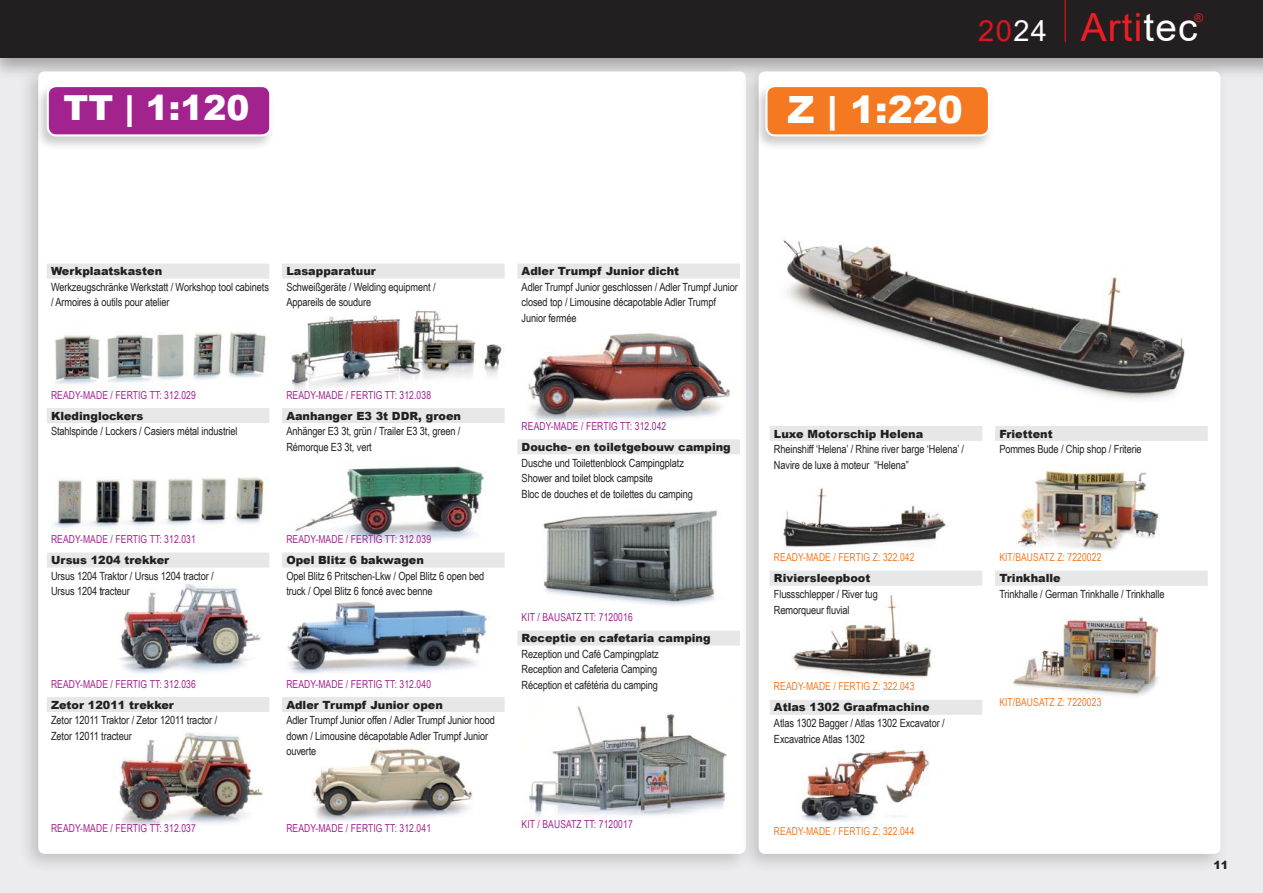
<style>
.page{position:relative;width:1263px;height:893px;background:#fff}
.page>*{position:absolute;margin:0;border:0;box-sizing:border-box;transform-origin:0 0}
.t1{font:38.7px "Arial";letter-spacing:.03em;color:#ee1d23}
.t2{font:900 37.65px "Arial";color:#fff}
.t3{font:900 34.5px "Arial";color:#fff}
.t4{font:29.1px "Arial";color:#d7171f}
.t5{font:12px "Arial";color:#ee1d23}
.t6{font:11.25px/15.6px "Arial Narrow";letter-spacing:-.01em;color:#231f20}
.t7{font:900 11.25px "Arial";color:#231f20}
.t8{font:10.95px "Arial Narrow";letter-spacing:.01em;color:#a2238e;scale:.95 1}
.t9{font:10.95px "Arial Narrow";letter-spacing:.01em;color:#f47921;scale:.95 1}
.s1{color:#fff}
</style>
<div class="page">
<div style="left:0;top:40px;width:1263px;height:853px;background:#ececee"></div>
<div style="left:0;top:0;width:1263px;height:80px;background:#231f20;opacity:.36"></div>
<div style="left:0;top:0;width:1263px;height:57px;background:#231f20"></div>
<hr style="left:1064px;top:0;width:2px;height:42px;background:#c4121a">
<div style="left:18px;top:63px;width:736px;height:811px;background:#231f20;opacity:.21"></div>
<div style="left:38px;top:71px;width:708px;height:783px;background:#fff;border-radius:6px"></div>
<div style="left:738px;top:63px;width:491px;height:811px;background:#231f20;opacity:.21"></div>
<div style="left:759px;top:71px;width:461px;height:783px;background:#fff;border-radius:6px"></div>
<div style="left:770px;top:426px;width:212px;height:15px;background:#e6e7e9"></div>
<div style="left:770px;top:571px;width:212px;height:15px;background:#e6e7e9"></div>
<div style="left:770px;top:700px;width:212px;height:15px;background:#e6e7e9"></div>
<img style="left:783px;top:488px;width:165px;height:59px">
<img style="left:793px;top:594px;width:139px;height:85px">
<img style="left:801px;top:747px;width:129px;height:76px">
<div style="left:995px;top:426px;width:213px;height:15px;background:#e6e7e9"></div>
<div style="left:995px;top:571px;width:213px;height:15px;background:#e6e7e9"></div>
<img style="left:1018px;top:469px;width:142px;height:82px">
<img style="left:1013px;top:617px;width:146px;height:79px">
<div style="left:47px;top:264px;width:222px;height:15px;background:#e6e7e9"></div>
<div style="left:47px;top:408px;width:222px;height:15px;background:#e6e7e9"></div>
<div style="left:47px;top:553px;width:222px;height:15px;background:#e6e7e9"></div>
<div style="left:47px;top:697px;width:222px;height:15px;background:#e6e7e9"></div>
<img style="left:55px;top:332px;width:211px;height:52px">
<img style="left:53px;top:477px;width:212px;height:51px">
<img style="left:119px;top:584px;width:142px;height:90px">
<img style="left:119px;top:732px;width:144px;height:94px">
<div style="left:282px;top:264px;width:223px;height:15px;background:#e6e7e9"></div>
<div style="left:282px;top:408px;width:223px;height:15px;background:#e6e7e9"></div>
<div style="left:282px;top:553px;width:223px;height:15px;background:#e6e7e9"></div>
<div style="left:282px;top:697px;width:223px;height:15px;background:#e6e7e9"></div>
<img style="left:291px;top:310px;width:213px;height:81px">
<img style="left:295px;top:466px;width:189px;height:75px">
<img style="left:287px;top:601px;width:202px;height:73px">
<img style="left:312px;top:748px;width:161px;height:74px">
<div style="left:517px;top:264px;width:223px;height:15px;background:#e6e7e9"></div>
<div style="left:517px;top:439px;width:223px;height:15px;background:#e6e7e9"></div>
<div style="left:517px;top:631px;width:223px;height:15px;background:#e6e7e9"></div>
<img style="left:527px;top:333px;width:204px;height:88px">
<img style="left:543px;top:510px;width:174px;height:96px">
<img style="left:529px;top:706px;width:198px;height:111px">
<img style="left:783px;top:239px;width:402px;height:160px">
<div style="left:34px;top:83px;width:241px;height:68px;background:#231f20;opacity:.23"></div>
<div style="left:48px;top:86px;width:222px;height:49px;background:#a2238e;border-radius:9px"></div>
<div style="left:47px;top:85px;width:224px;height:51px;border:2px solid #fff;border-radius:9px"></div>
<div style="left:753px;top:83px;width:241px;height:68px;background:#231f20;opacity:.23"></div>
<div style="left:766px;top:86px;width:223px;height:49px;background:#f47921;border-radius:9px"></div>
<div style="left:765px;top:85px;width:225px;height:51px;border:2px solid #fff;border-radius:9px"></div>
<h3 class="t4" style="left:978px;top:11px;width:71px">20<span class="s1">24</span></h3>
<h3 class="t3" style="left:64px;top:83px;width:187px">TT | 1:120</h3>
<h2 class="t2" style="left:787px;top:82px;width:177px">Z | 1:220</h2>
<p class="t5" style="left:1194px;top:10px;width:10px">®</p>
<h1 class="t1" style="left:1081px;top:1px;width:118px">Arti<span class="s1">tec</span></h1>
<p class="t7" style="left:51px;top:263px;width:113px">Werkplaatskasten</p>
<p class="t6" style="left:51px;top:279px;width:219px">Werkzeugschränke Werkstatt / Workshop tool cabinets / Armoires à outils pour atelier</p>
<p class="t7" style="left:286px;top:263px;width:91px">Lasapparatuur</p>
<p class="t6" style="left:286px;top:279px;width:151px">Schweißgeräte / Welding equipment /<br>Appareils de soudure</p>
<p class="t8" style="left:51px;top:387px;width:154px">READY-MADE / FERTIG TT: 312.029</p>
<p class="t7" style="left:51px;top:407px;width:94px">Kledinglockers</p>
<p class="t6" style="left:51px;top:423px;width:188px">Stahlspinde / Lockers / Casiers métal industriel</p>
<p class="t8" style="left:51px;top:531px;width:154px">READY-MADE / FERTIG TT: 312.031</p>
<p class="t7" style="left:51px;top:552px;width:120px">Ursus 1204 trekker</p>
<p class="t6" style="left:51px;top:568px;width:164px">Ursus 1204 Traktor / Ursus 1204 tractor /<br>Ursus 1204 tracteur</p>
<p class="t8" style="left:51px;top:676px;width:154px">READY-MADE / FERTIG TT: 312.036</p>
<p class="t7" style="left:51px;top:696px;width:124px">Zetor 12011 trekker</p>
<p class="t6" style="left:51px;top:712px;width:168px">Zetor 12011 Traktor / Zetor 12011 tractor /<br>Zetor 12011 tracteur</p>
<p class="t8" style="left:51px;top:820px;width:154px">READY-MADE / FERTIG TT: 312.037</p>
<p class="t8" style="left:286px;top:387px;width:154px">READY-MADE / FERTIG TT: 312.038</p>
<p class="t7" style="left:286px;top:407px;width:176px">Aanhanger E3 3t DDR, groen</p>
<p class="t6" style="left:286px;top:423px;width:176px">Anhänger E3 3t, grün / Trailer E3 3t, green /<br>Rémorque E3 3t, vert</p>
<p class="t8" style="left:286px;top:531px;width:154px">READY-MADE / FERTIG TT: 312.039</p>
<p class="t7" style="left:286px;top:552px;width:139px">Opel Blitz 6 bakwagen</p>
<p class="t6" style="left:286px;top:568px;width:200px">Opel Blitz 6 Pritschen-Lkw / Opel Blitz 6 open bed truck / Opel Blitz 6 foncé avec benne</p>
<p class="t8" style="left:286px;top:676px;width:154px">READY-MADE / FERTIG TT: 312.040</p>
<p class="t7" style="left:286px;top:696px;width:158px">Adler Trumpf Junior open</p>
<p class="t6" style="left:286px;top:712px;width:210px">Adler Trumpf Junior offen / Adler Trumpf Junior hood down / Limousine décapotable Adler Trumpf Junior ouverte</p>
<p class="t8" style="left:286px;top:820px;width:154px">READY-MADE / FERTIG TT: 312.041</p>
<p class="t7" style="left:522px;top:263px;width:159px">Adler Trumpf Junior dicht</p>
<p class="t6" style="left:522px;top:279px;width:218px">Adler Trumpf Junior geschlossen / Adler Trumpf Junior closed top / Limousine décapotable Adler Trumpf<br>Junior fermée</p>
<p class="t8" style="left:522px;top:418px;width:154px">READY-MADE / FERTIG TT: 312.042</p>
<p class="t7" style="left:522px;top:439px;width:211px">Douche- en toiletgebouw camping</p>
<p class="t6" style="left:522px;top:454px;width:173px">Dusche und Toilettenblock Campingplatz<br>Shower and toilet block campsite<br>Bloc de douches et de toilettes du camping</p>
<p class="t8" style="left:522px;top:609px;width:118px">KIT / BAUSATZ TT: 7120016</p>
<p class="t7" style="left:522px;top:630px;width:190px">Receptie en cafetaria camping</p>
<p class="t6" style="left:522px;top:646px;width:139px">Rezeption und Café Campingplatz<br>Reception and Cafeteria Camping<br>Réception et cafétéria du camping</p>
<p class="t8" style="left:522px;top:816px;width:118px">KIT / BAUSATZ TT: 7120017</p>
<p class="t7" style="left:774px;top:425px;width:151px">Luxe Motorschip Helena</p>
<p class="t6" style="left:774px;top:441px;width:192px">Rheinshiff ‘Helena’ / Rhine river barge ‘Helena’ /<br>Navire de luxe à moteur “Helena”</p>
<p class="t9" style="left:774px;top:549px;width:149px">READY-MADE / FERTIG Z: 322.042</p>
<p class="t7" style="left:774px;top:570px;width:98px">Riviersleepboot</p>
<p class="t6" style="left:774px;top:586px;width:105px">Flussschlepper / River tug<br>Remorqueur fluvial</p>
<p class="t9" style="left:774px;top:679px;width:149px">READY-MADE / FERTIG Z: 322.043</p>
<p class="t7" style="left:774px;top:699px;width:157px">Atlas 1302 Graafmachine</p>
<p class="t6" style="left:774px;top:715px;width:172px">Atlas 1302 Bagger / Atlas 1302 Excavator /<br>Excavatrice Atlas 1302</p>
<p class="t9" style="left:774px;top:823px;width:149px">READY-MADE / FERTIG Z: 322.044</p>
<p class="t7" style="left:999px;top:425px;width:55px">Friettent</p>
<p class="t6" style="left:999px;top:441px;width:144px">Pommes Bude / Chip shop / Friterie</p>
<p class="t9" style="left:999px;top:549px;width:109px">KIT/BAUSATZ Z: 7220022</p>
<p class="t7" style="left:999px;top:570px;width:63px">Trinkhalle</p>
<p class="t6" style="left:999px;top:586px;width:167px">Trinkhalle / German Trinkhalle / Trinkhalle</p>
<p class="t9" style="left:999px;top:694px;width:109px">KIT/BAUSATZ Z: 7220023</p>
<p class="t7" style="left:1213px;top:857px;width:17px">11</p>
</div>
